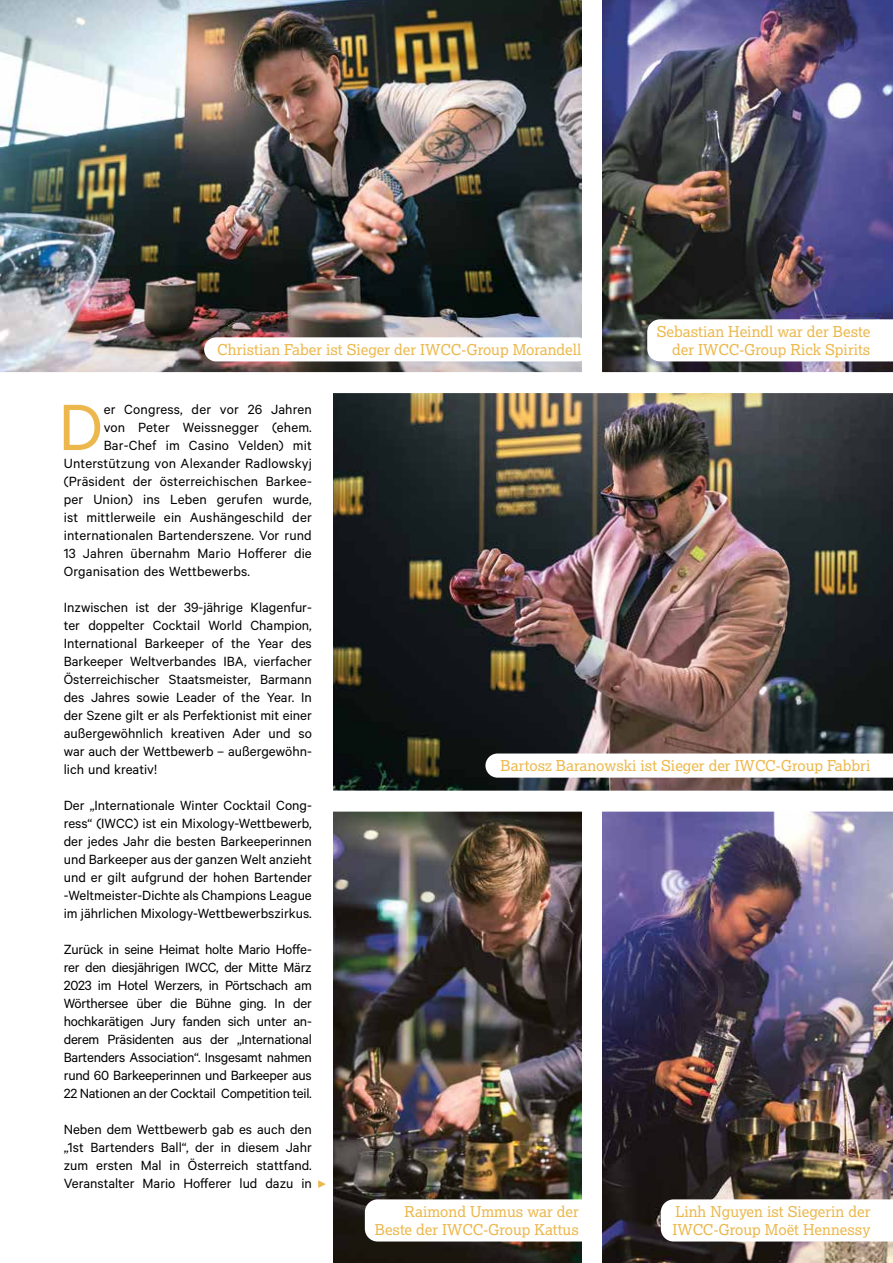
<style>
.page{position:relative;width:893px;height:1263px;background:#fff}
.page>*{position:absolute;margin:0;border:0;box-sizing:border-box;transform-origin:0 0}
.t1{font:73.65px "Calibrei";color:#ecb84d}
.t2{font:15px/18px "Calibrei";letter-spacing:.01em;color:#000;text-align:justify}
.t3{font:15px/18px "Lexias";color:#ecb84d;text-align:right}
</style>
<div class="page">
<img style="left:333px;top:393px;width:560px;height:398px">
<img style="left:333px;top:812px;width:248px;height:451px">
<img style="left:602px;top:0;width:291px;height:372px">
<img style="left:0;top:0;width:581px;height:372px">
<img style="left:602px;top:812px;width:291px;height:451px">
<svg style="left:318px;top:1180px;width:8px;height:8px"></svg>
<div style="left:204px;top:337px;width:386px;height:24px;background:#fff;border-radius:12px"></div>
<svg style="left:647px;top:319px;width:246px;height:42px"></svg>
<svg style="left:485px;top:753px;width:408px;height:25px"></svg>
<svg style="left:661px;top:1199px;width:232px;height:42px"></svg>
<div style="left:365px;top:1199px;width:231px;height:42px;background:#fff;border-radius:13px"></div>
<p class="t3" style="left:217px;top:341px;width:366px">Christian Faber ist Sieger der IWCC-Group Morandell</p>
<p class="t3" style="left:657px;top:323px;width:215px">Sebastian Heindl war der Beste der IWCC-Group Rick Spirits</p>
<h1 class="t1" style="left:58px;top:384px;width:46px">D</h1>
<p class="t2" style="left:104px;top:400px;width:210px">er Congress, der vor 26 Jahren</p>
<p class="t2" style="left:104px;top:418px;width:210px">von Peter Weissnegger (ehem.</p>
<p class="t2" style="left:104px;top:436px;width:210px">Bar-Chef im Casino Velden) mit</p>
<p class="t2" style="left:64px;top:454px;width:250px">Unterstützung von Alexander Radlowskyj</p>
<p class="t2" style="left:64px;top:472px;width:250px">(Präsident der österreichischen Barkee-</p>
<p class="t2" style="left:64px;top:490px;width:250px">per Union) ins Leben gerufen wurde,</p>
<p class="t2" style="left:64px;top:508px;width:250px">ist mittlerweile ein Aushängeschild der</p>
<p class="t2" style="left:64px;top:526px;width:250px">internationalen Bartenderszene. Vor rund</p>
<p class="t2" style="left:64px;top:544px;width:250px">13 Jahren übernahm Mario Hofferer die</p>
<p class="t2" style="left:64px;top:562px;width:188px">Organisation des Wettbewerbs.</p>
<p class="t2" style="left:64px;top:598px;width:250px">Inzwischen ist der 39-jährige Klagenfur&shy;ter doppelter Cocktail World Champion, International Barkeeper of the Year des Barkeeper Weltverbandes IBA, vierfacher Österreichischer Staatsmeister, Barmann des Jahres sowie Leader of the Year. In der Szene gilt er als Perfektionist mit einer außergewöhnlich kreativen Ader und so war auch der Wettbewerb – außergewöhn&shy;lich und kreativ!</p>
<p class="t2" style="left:64px;top:796px;width:250px">Der „Internationale Winter Cocktail Cong&shy;ress“ (IWCC) ist ein Mixology-Wettbewerb, der jedes Jahr die besten Barkeeperinnen und Barkeeper aus der ganzen Welt anzieht und er gilt aufgrund der hohen Bartender -Weltmeister-Dichte als Champions League im jährlichen Mixology-Wettbewerbszirkus.</p>
<p class="t2" style="left:64px;top:940px;width:250px">Zurück in seine Heimat holte Mario Hoffe&shy;rer den diesjährigen IWCC, der Mitte März 2023 im Hotel Werzers, in Pörtschach am Wörthersee über die Bühne ging. In der hochkarätigen Jury fanden sich unter an&shy;derem Präsidenten aus der „International Bartenders Association“. Insgesamt nahmen rund 60 Barkeeperinnen und Barkeeper aus 22 Nationen an der Cocktail Competition teil.</p>
<p class="t2" style="left:64px;top:1120px;width:250px">Neben dem Wettbewerb gab es auch den „1st Bartenders Ball“, der in diesem Jahr zum ersten Mal in Österreich stattfand.<br>Veranstalter Mario Hofferer lud dazu in</p>
<p class="t3" style="left:501px;top:757px;width:371px">Bartosz Baranowski ist Sieger der IWCC-Group Fabbri</p>
<p class="t3" style="left:375px;top:1203px;width:206px">Raimond Ummus war der<br>Beste der IWCC-Group Kattus</p>
<p class="t3" style="left:672px;top:1203px;width:199px;text-align:left">Linh Nguyen ist Siegerin der<br>IWCC-Group Moët Hennessy</p>
</div>
